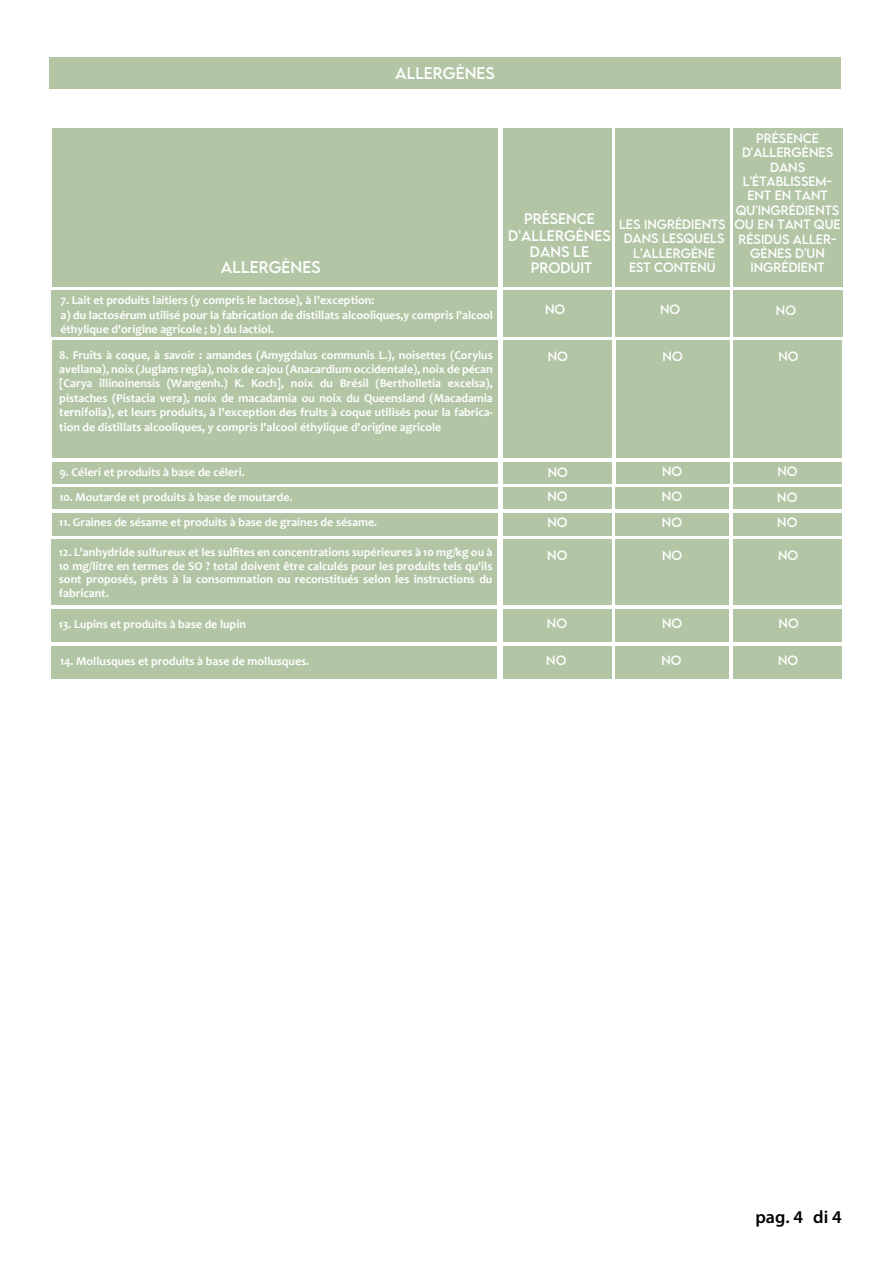
<style>
.page{position:relative;width:890px;height:1264px;background:#fff}
.page>*{position:absolute;margin:0;border:0;box-sizing:border-box;transform-origin:0 0}
.t1{font:600 18px "Myriad Pro";color:#000}
.t2{font:15px "LEMONMILK";color:#fff}
.t3{font:13.5px/16.2px "LEMONMILK";color:#fff;text-align:center}
.t4{font:700 12px/14.4px "Candara";color:#fff;text-align:justify}
.t5{font:12px/14.4px "LEMONMILK";color:#fff;text-align:center}
</style>
<div class="page">
<div style="left:52px;top:128px;width:445px;height:159px;background:#b2c5a5"></div>
<div style="left:52px;top:341px;width:445px;height:116px;background:#b2c5a5"></div>
<div style="left:52px;top:461px;width:445px;height:22px;background:#b2c5a5"></div>
<div style="left:503px;top:461px;width:108px;height:22px;background:#b2c5a5"></div>
<div style="left:615px;top:461px;width:114px;height:22px;background:#b2c5a5"></div>
<div style="left:733px;top:461px;width:108px;height:22px;background:#b2c5a5"></div>
<div style="left:503px;top:341px;width:108px;height:116px;background:#b2c5a5"></div>
<div style="left:615px;top:341px;width:114px;height:116px;background:#b2c5a5"></div>
<div style="left:733px;top:341px;width:108px;height:116px;background:#b2c5a5"></div>
<div style="left:503px;top:128px;width:108px;height:159px;background:#b2c5a5"></div>
<div style="left:614px;top:128px;width:115px;height:159px;background:#b2c5a5"></div>
<div style="left:732px;top:128px;width:109px;height:159px;background:#b2c5a5"></div>
<div style="left:51px;top:539px;width:446px;height:66px;background:#b2c5a5"></div>
<div style="left:503px;top:539px;width:108px;height:66px;background:#b2c5a5"></div>
<div style="left:615px;top:539px;width:113px;height:66px;background:#b2c5a5"></div>
<div style="left:732px;top:539px;width:109px;height:66px;background:#b2c5a5"></div>
<div style="left:52px;top:487px;width:445px;height:22px;background:#b2c5a5"></div>
<div style="left:503px;top:487px;width:108px;height:22px;background:#b2c5a5"></div>
<div style="left:615px;top:487px;width:113px;height:22px;background:#b2c5a5"></div>
<div style="left:733px;top:487px;width:108px;height:22px;background:#b2c5a5"></div>
<div style="left:52px;top:513px;width:445px;height:22px;background:#b2c5a5"></div>
<div style="left:503px;top:513px;width:108px;height:22px;background:#b2c5a5"></div>
<div style="left:615px;top:513px;width:113px;height:22px;background:#b2c5a5"></div>
<div style="left:733px;top:513px;width:108px;height:22px;background:#b2c5a5"></div>
<div style="left:49px;top:57px;width:791px;height:31px;background:#b2c5a5"></div>
<div style="left:51px;top:609px;width:446px;height:32px;background:#b2c5a5"></div>
<div style="left:51px;top:645px;width:446px;height:33px;background:#b2c5a5"></div>
<div style="left:503px;top:609px;width:108px;height:32px;background:#b2c5a5"></div>
<div style="left:615px;top:609px;width:113px;height:32px;background:#b2c5a5"></div>
<div style="left:732px;top:609px;width:109px;height:32px;background:#b2c5a5"></div>
<div style="left:503px;top:645px;width:108px;height:33px;background:#b2c5a5"></div>
<div style="left:615px;top:645px;width:113px;height:33px;background:#b2c5a5"></div>
<div style="left:732px;top:645px;width:109px;height:33px;background:#b2c5a5"></div>
<div style="left:51px;top:290px;width:446px;height:46px;background:#b2c5a5"></div>
<div style="left:503px;top:290px;width:108px;height:46px;background:#b2c5a5"></div>
<div style="left:614px;top:290px;width:115px;height:46px;background:#b2c5a5"></div>
<div style="left:732px;top:290px;width:109px;height:46px;background:#b2c5a5"></div>
<p class="t2" style="left:395px;top:63px;width:101px">ALLERGÈNES</p>
<p class="t2" style="left:221px;top:257px;width:101px">ALLERGÈNES</p>
<p class="t4" style="left:60px;top:293px;width:434px;text-align:left">7. Lait et produits laitiers (y compris le lactose), à l'exception:<br>a) du lactosérum utilisé pour la fabrication de distillats alcooliques,y compris l'alcool éthylique d'origine agricole ; b) du lactiol.</p>
<p class="t4" style="left:59px;top:347px;width:435px">8. Fruits à coque, à savoir : amandes (Amygdalus communis L.), noisettes (Corylus avellana), noix (Juglans regia), noix de cajou (Anacardium occidentale), noix de pécan [Carya illinoinensis (Wangenh.) K. Koch], noix du Brésil (Bertholletia excelsa), pistaches (Pistacia vera), noix de macadamia ou noix du Queensland (Macadamia ternifolia), et leurs produits, à l'exception des fruits à coque utilisés pour la fabrica&shy;tion de distillats alcooliques, y compris l'alcool éthylique d'origine agricole</p>
<p class="t3" style="left:508px;top:211px;width:104px">PRÉSENCE<br>D'ALLERGÈNES<br>DANS LE<br>PRODUIT</p>
<p class="t5" style="left:618px;top:217px;width:108px">LES INGRÉDIENTS<br>DANS LESQUELS<br>L'ALLERGÈNE<br>EST CONTENU</p>
<p class="t5" style="left:734px;top:131px;width:108px">PRÉSENCE<br>D'ALLERGÈNES<br>DANS<br>L'ÉTABLISSEM-<br>ENT EN TANT<br>QU'INGRÉDIENTS<br>OU EN TANT QUE<br>RÉSIDUS ALLER-<br>GÈNES D'UN<br>INGRÉDIENT</p>
<p class="t5" style="left:545px;top:302px;width:22px">NO</p>
<p class="t5" style="left:659px;top:302px;width:22px">NO</p>
<p class="t5" style="left:775px;top:302px;width:22px">NO</p>
<p class="t5" style="left:547px;top:349px;width:22px">NO</p>
<p class="t5" style="left:662px;top:349px;width:22px">NO</p>
<p class="t5" style="left:778px;top:349px;width:22px">NO</p>
<p class="t5" style="left:661px;top:464px;width:22px">NO</p>
<p class="t5" style="left:777px;top:464px;width:22px">NO</p>
<p class="t4" style="left:60px;top:464px;width:186px">9. Céleri et produits à base de céleri.</p>
<p class="t4" style="left:59px;top:490px;width:235px">10. Moutarde et produits à base de moutarde.</p>
<p class="t5" style="left:547px;top:489px;width:22px">NO</p>
<p class="t5" style="left:661px;top:489px;width:22px">NO</p>
<p class="t5" style="left:776px;top:489px;width:22px">NO</p>
<p class="t4" style="left:59px;top:514px;width:319px">11. Graines de sésame et produits à base de graines de sésame.</p>
<p class="t5" style="left:547px;top:515px;width:22px">NO</p>
<p class="t5" style="left:661px;top:515px;width:22px">NO</p>
<p class="t5" style="left:776px;top:515px;width:22px">NO</p>
<p class="t5" style="left:547px;top:465px;width:22px">NO</p>
<p class="t4" style="left:59px;top:545px;width:435px;line-height:13.5px">12. L'anhydride sulfureux et les sulfites en concentrations supérieures à 10 mg/kg ou à 10 mg/litre en termes de SO ? total doivent être calculés pour les produits tels qu'ils sont proposés, prêts à la consommation ou reconstitués selon les instructions du fabricant.</p>
<p class="t5" style="left:547px;top:547px;width:22px">NO</p>
<p class="t5" style="left:662px;top:547px;width:22px">NO</p>
<p class="t5" style="left:777px;top:548px;width:22px">NO</p>
<p class="t4" style="left:59px;top:617px;width:188px">13. Lupins et produits à base de lupin</p>
<p class="t5" style="left:546px;top:615px;width:22px">NO</p>
<p class="t5" style="left:662px;top:615px;width:22px">NO</p>
<p class="t5" style="left:778px;top:616px;width:22px">NO</p>
<p class="t4" style="left:60px;top:653px;width:250px">14. Mollusques et produits à base de mollusques.</p>
<p class="t5" style="left:546px;top:652px;width:22px">NO</p>
<p class="t5" style="left:661px;top:652px;width:22px">NO</p>
<p class="t5" style="left:777px;top:653px;width:22px">NO</p>
<h1 class="t1" style="left:755px;top:1204px;width:88px">pag. 4 di 4</h1>
</div>
